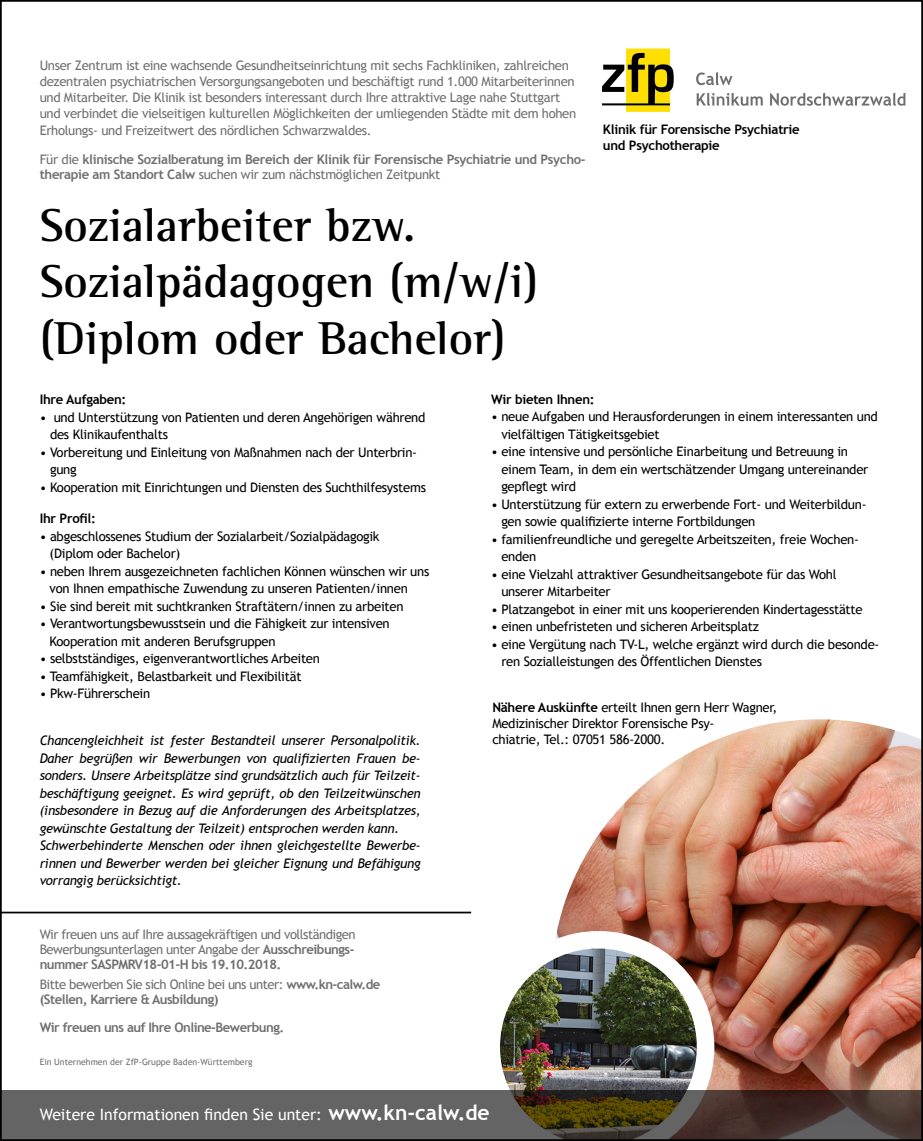
<style>
.page{position:relative;width:923px;height:1141px;background:#fff}
.page>*{position:absolute;margin:0;border:0;box-sizing:border-box;transform-origin:0 0}
.t1{font:700 47.25px/56.7px "Rotis Semi Serif";color:#000}
.t2{font:15.75px "Trebuchet MS";color:#fff}
.t3{font:13.12px/17.5px "Trebuchet MS";letter-spacing:-.02em;color:#000}
.t4{font:13.12px/15.8px "Trebuchet MS";letter-spacing:-.025em;color:#706f6f}
.t5{font:italic 13.12px/17.5px "Trebuchet MS";letter-spacing:-.02em;color:#000}
.t6{font:700 13.12px/14.9px "Trebuchet MS";letter-spacing:-.025em;color:#706f6f}
.t7{font:700 13.12px/15.8px "Trebuchet MS";letter-spacing:-.02em;color:#000}
.t8{font:8.75px "Trebuchet MS";color:#706f6f}
.s1{font-weight:400}
.s2{font-weight:700}
.s3{font-weight:700;font-size:21px}
</style>
<div class="page">
<svg style="left:696px;top:72px;width:36px;height:13px"></svg>
<svg style="left:696px;top:93px;width:66px;height:13px"></svg>
<svg style="left:770px;top:93px;width:135px;height:13px"></svg>
<svg style="left:602px;top:49px;width:71px;height:63px"></svg>
<hr style="left:0;top:912px;width:471px;height:1px;background:#000">
<img style="left:557px;top:719px;width:363px;height:371px">
<img style="left:500px;top:931px;width:214px;height:159px">
<svg style="left:3px;top:1090px;width:917px;height:48px;background:#57514b"></svg>
<p class="t4" style="left:40px;top:58px;width:538px">Unser Zentrum ist eine wachsende Gesundheitseinrichtung mit sechs Fachkliniken, zahlreichen dezentralen psychiatrischen Versorgungsangeboten und beschäftigt rund 1.000 Mitarbeiterinnen und Mitarbeiter. Die Klinik ist besonders interessant durch Ihre attraktive Lage nahe Stuttgart und verbindet die vielseitigen kulturellen Möglichkeiten der umliegenden Städte mit dem hohen</p>
<p class="t4" style="left:40px;top:123px;width:333px">Erholungs- und Freizeitwert des nördlichen Schwarzwaldes.</p>
<p class="t6" style="left:40px;top:152px;width:547px"><span class="s1">Für die</span> klinische Sozialberatung im Bereich der Klinik für Forensische Psychiatrie und Psycho&shy;therapie am Standort Calw <span class="s1">suchen wir zum nächstmöglichen Zeitpunkt</span></p>
<h1 class="t1" style="left:40px;top:196px;width:500px">Sozialarbeiter bzw.<br>Sozialpädagogen (m/w/i) (Diplom oder Bachelor)</h1>
<p class="t7" style="left:603px;top:122px;width:198px">Klinik für Forensische Psychiatrie und Psychotherapie</p>
<p class="t7" style="left:40px;top:392px;width:88px">Ihre Aufgaben:</p>
<p class="t3" style="left:50px;top:408px;width:377px;text-indent:-10px">• und Unterstützung von Patienten und deren Angehörigen während des Klinikaufenthalts</p>
<p class="t3" style="left:50px;top:443px;width:368px;text-indent:-10px">• Vorbereitung und Einleitung von Maßnahmen nach der Unterbrin&shy;gung</p>
<p class="t3" style="left:40px;top:478px;width:388px">• Kooperation mit Einrichtungen und Diensten des Suchthilfesystems</p>
<p class="t7" style="left:40px;top:510px;width:58px">Ihr Profil:</p>
<p class="t3" style="left:50px;top:527px;width:331px;text-indent:-10px">• abgeschlossenes Studium der Sozialarbeit/Sozialpädagogik (Diplom oder Bachelor)</p>
<p class="t3" style="left:50px;top:562px;width:381px;text-indent:-10px">• neben Ihrem ausgezeichneten fachlichen Können wünschen wir uns von Ihnen empathische Zuwendung zu unseren Patienten/innen</p>
<p class="t3" style="left:40px;top:597px;width:365px">• Sie sind bereit mit suchtkranken Straftätern/innen zu arbeiten</p>
<p class="t3" style="left:50px;top:615px;width:342px;text-indent:-10px">• Verantwortungsbewusstsein und die Fähigkeit zur intensiven<br>Kooperation mit anderen Berufsgruppen</p>
<p class="t3" style="left:40px;top:650px;width:282px">• selbstständiges, eigenverantwortliches Arbeiten</p>
<p class="t3" style="left:40px;top:667px;width:263px">• Teamfähigkeit, Belastbarkeit und Flexibilität</p>
<p class="t3" style="left:40px;top:685px;width:112px">• Pkw-Führerschein</p>
<p class="t5" style="left:40px;top:732px;width:382px">Chancengleichheit ist fester Bestandteil unserer Personalpolitik.<br>Daher begrüßen wir Bewerbungen von qualifizierten Frauen be&shy;sonders. Unsere Arbeitsplätze sind grundsätzlich auch für Teilzeit&shy;beschäftigung geeignet. Es wird geprüft, ob den Teilzeitwünschen (insbesondere in Bezug auf die Anforderungen des Arbeitsplatzes, gewünschte Gestaltung der Teilzeit) entsprochen werden kann.<br>Schwerbehinderte Menschen oder ihnen gleichgestellte Bewerbe&shy;rinnen und Bewerber werden bei gleicher Eignung und Befähigung vorrangig berücksichtigt.</p>
<p class="t4" style="left:40px;top:928px;width:317px;line-height:14.9px;text-align:justify">Wir freuen uns auf Ihre aussagekräftigen und vollständigen Bewerbungsunterlagen unter Angabe der <span class="s2">Ausschreibungs&shy;nummer SASPMRV18-01-H bis 19.10.2018.</span></p>
<p class="t6" style="left:40px;top:977px;width:342px"><span class="s1">Bitte bewerben Sie sich Online bei uns unter:</span> www.kn-calw.de (Stellen, Karriere &amp; Ausbildung)</p>
<p class="t6" style="left:40px;top:1020px;width:246px">Wir freuen uns auf Ihre Online-Bewerbung.</p>
<p class="t8" style="left:40px;top:1056px;width:214px">Ein Unternehmen der ZfP-Gruppe Baden-Württemberg</p>
<p class="t7" style="left:491px;top:391px;width:105px">Wir bieten Ihnen:</p>
<p class="t3" style="left:501px;top:408px;width:378px;text-indent:-10px">• neue Aufgaben und Herausforderungen in einem interessanten und vielfältigen Tätigkeitsgebiet</p>
<p class="t3" style="left:501px;top:443px;width:368px;text-indent:-10px">• eine intensive und persönliche Einarbeitung und Betreuung in einem Team, in dem ein wertschätzender Umgang untereinander gepflegt wird</p>
<p class="t3" style="left:501px;top:496px;width:367px;text-indent:-10px">• Unterstützung für extern zu erwerbende Fort- und Weiterbildun&shy;gen sowie qualifizierte interne Fortbildungen</p>
<p class="t3" style="left:501px;top:531px;width:359px;text-indent:-10px">• familienfreundliche und geregelte Arbeitszeiten, freie Wochen&shy;enden</p>
<p class="t3" style="left:501px;top:566px;width:337px;text-indent:-10px">• eine Vielzahl attraktiver Gesundheitsangebote für das Wohl unserer Mitarbeiter</p>
<p class="t3" style="left:491px;top:601px;width:373px">• Platzangebot in einer mit uns kooperierenden Kindertagesstätte</p>
<p class="t3" style="left:491px;top:618px;width:269px">• einen unbefristeten und sicheren Arbeitsplatz</p>
<p class="t3" style="left:501px;top:636px;width:379px;text-indent:-10px">• eine Vergütung nach TV-L, welche ergänzt wird durch die besonde&shy;ren Sozialleistungen des Öffentlichen Dienstes</p>
<p class="t3" style="left:492px;top:700px;width:286px;line-height:15.8px"><span class="s2">Nähere Auskünfte</span> erteilt Ihnen gern Herr Wagner,<br>Medizinischer Direktor Forensische Psy-<br>chiatrie, Tel.: 07051 586-2000.</p>
<p class="t2" style="left:40px;top:1105px;width:451px">Weitere Informationen finden Sie unter: <span class="s3">www.kn-calw.de</span></p>
</div>
